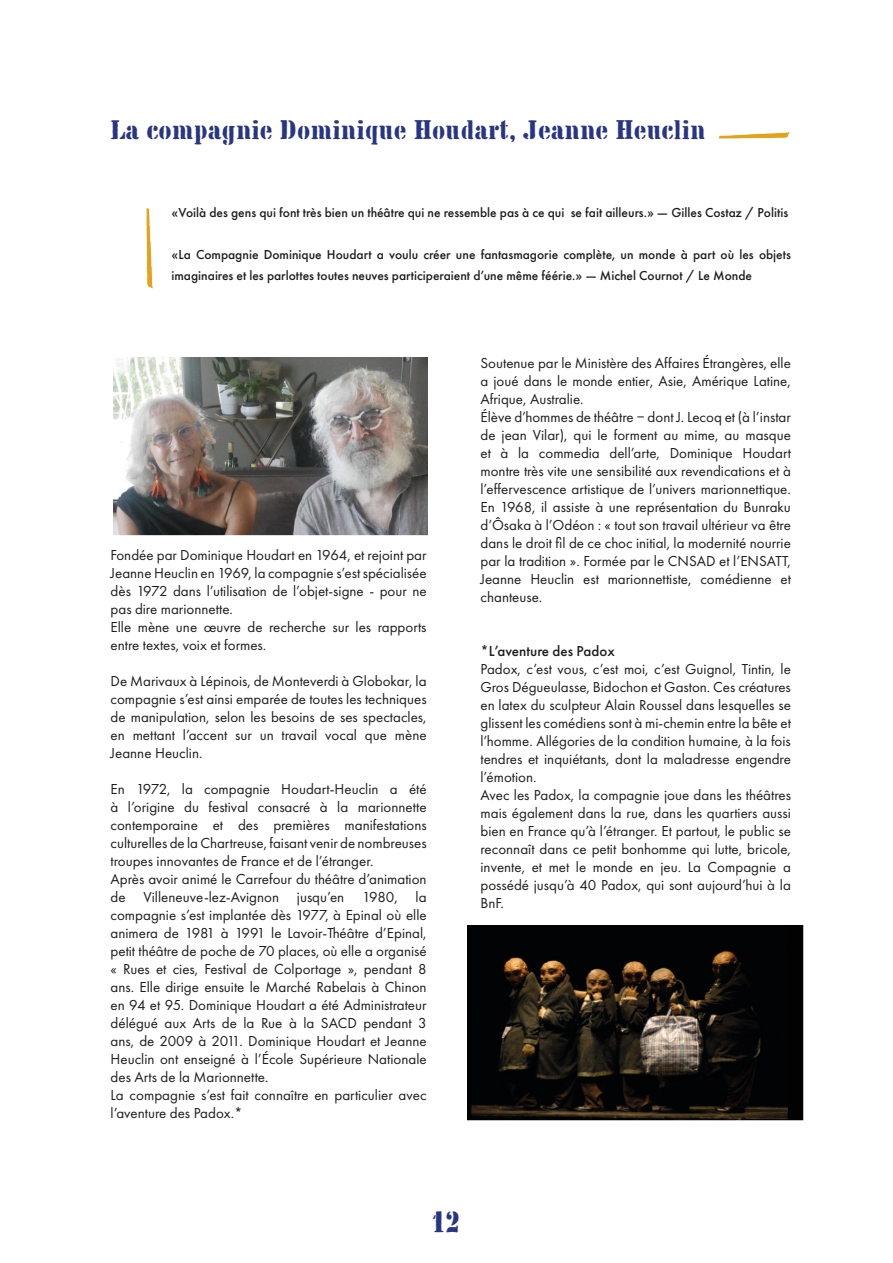
<style>
.page{position:relative;width:893px;height:1263px;background:#fff}
.page>*{position:absolute;margin:0;border:0;box-sizing:border-box;transform-origin:0 0}
.t1{font:30px "Chaillot";color:#283583}
.t2{font:27px "Chaillot";color:#283583}
.t3{font:15px/18px "Futura PT";color:#1d1d1b;text-align:justify}
.t4{font:500 15px "Futura PT";color:#1d1d1b}
.t5{font:500 13.5px/21px "Futura PT";color:#1d1d1b}
</style>
<div class="page">
<img style="left:113px;top:357px;width:314px;height:178px">
<img style="left:146px;top:208px;width:7px;height:80px">
<img style="left:718px;top:132px;width:72px;height:7px">
<img style="left:468px;top:926px;width:336px;height:195px">
<p class="t2" style="left:111px;top:114px;width:596px">La compagnie Dominique Houdart, Jeanne Heuclin</p>
<p class="t5" style="left:171px;top:202px;width:618px">«Voilà des gens qui font très bien un théâtre qui ne ressemble pas à ce qui se fait ailleurs.» — Gilles Costaz / Politis</p>
<p class="t5" style="left:171px;top:244px;width:621px">«La Compagnie Dominique Houdart a voulu créer une fantasmagorie complète, un monde à part où les objets imaginaires et les parlottes toutes neuves participeraient d’une même féérie.» — Michel Cournot / Le Monde</p>
<p class="t3" style="left:111px;top:546px;width:318px">Fondée par Dominique Houdart en 1964, et rejoint par Jeanne Heuclin en 1969, la compagnie s’est spécialisée dès 1972 dans l’utilisation de l’objet-signe - pour ne pas dire marionnette.</p>
<p class="t3" style="left:111px;top:618px;width:318px">Elle mène une œuvre de recherche sur les rapports entre textes, voix et formes.</p>
<p class="t3" style="left:111px;top:672px;width:318px">De Marivaux à Lépinois, de Monteverdi à Globokar, la compagnie s’est ainsi emparée de toutes les techniques de manipulation, selon les besoins de ses spectacles, en mettant l’accent sur un travail vocal que mène Jeanne Heuclin.</p>
<p class="t3" style="left:111px;top:780px;width:318px">En 1972, la compagnie Houdart-Heuclin a été à l’origine du festival consacré à la marionnette contemporaine et des premières manifestations culturelles de la Chartreuse, faisant venir de nombreuses troupes innovantes de France et de l’étranger.</p>
<p class="t3" style="left:111px;top:870px;width:318px">Après avoir animé le Carrefour du théâtre d’animation de Villeneuve-lez-Avignon jusqu’en 1980, la compagnie s’est implantée dès 1977, à Epinal où elle animera de 1981 à 1991 le Lavoir-Théâtre d’Epinal, petit théâtre de poche de 70 places, où elle a organisé « Rues et cies, Festival de Colportage », pendant 8 ans. Elle dirige ensuite le Marché Rabelais à Chinon en 94 et 95. Dominique Houdart a été Administrateur délégué aux Arts de la Rue à la SACD pendant 3 ans, de 2009 à 2011. Dominique Houdart et Jeanne Heuclin ont enseigné à l’École Supérieure Nationale des Arts de la Marionnette.</p>
<p class="t3" style="left:111px;top:1086px;width:318px">La compagnie s’est fait connaître en particulier avec l’aventure des Padox.*</p>
<p class="t3" style="left:480px;top:354px;width:312px">Soutenue par le Ministère des Affaires Étrangères, elle a joué dans le monde entier, Asie, Amérique Latine, Afrique, Australie.</p>
<p class="t3" style="left:480px;top:408px;width:312px">Élève d’hommes de théâtre ‒ dont J. Lecoq et (à l’instar de jean Vilar), qui le forment au mime, au masque et à la commedia dell’arte, Dominique Houdart montre très vite une sensibilité aux revendications et à l’effervescence artistique de l’univers marionnettique.<br>En 1968, il assiste à une représentation du Bunraku d’Ôsaka à l’Odéon : « tout son travail ultérieur va être dans le droit fil de ce choc initial, la modernité nourrie par la tradition ». Formée par le CNSAD et l’ENSATT, Jeanne Heuclin est marionnettiste, comédienne et chanteuse.</p>
<p class="t4" style="left:480px;top:642px;width:136px">*L’aventure des Padox</p>
<p class="t3" style="left:480px;top:660px;width:312px">Padox, c’est vous, c’est moi, c’est Guignol, Tintin, le Gros Dégueulasse, Bidochon et Gaston. Ces créatures en latex du sculpteur Alain Roussel dans lesquelles se glissent les comédiens sont à mi-chemin entre la bête et l’homme. Allégories de la condition humaine, à la fois tendres et inquiétants, dont la maladresse engendre l’émotion.</p>
<p class="t3" style="left:480px;top:786px;width:312px">Avec les Padox, la compagnie joue dans les théâtres mais également dans la rue, dans les quartiers aussi bien en France qu’à l’étranger. Et partout, le public se reconnaît dans ce petit bonhomme qui lutte, bricole, invente, et met le monde en jeu. La Compagnie a possédé jusqu’à 40 Padox, qui sont aujourd’hui à la BnF.</p>
<p class="t1" style="left:432px;top:1204px;width:30px">12</p>
</div>
